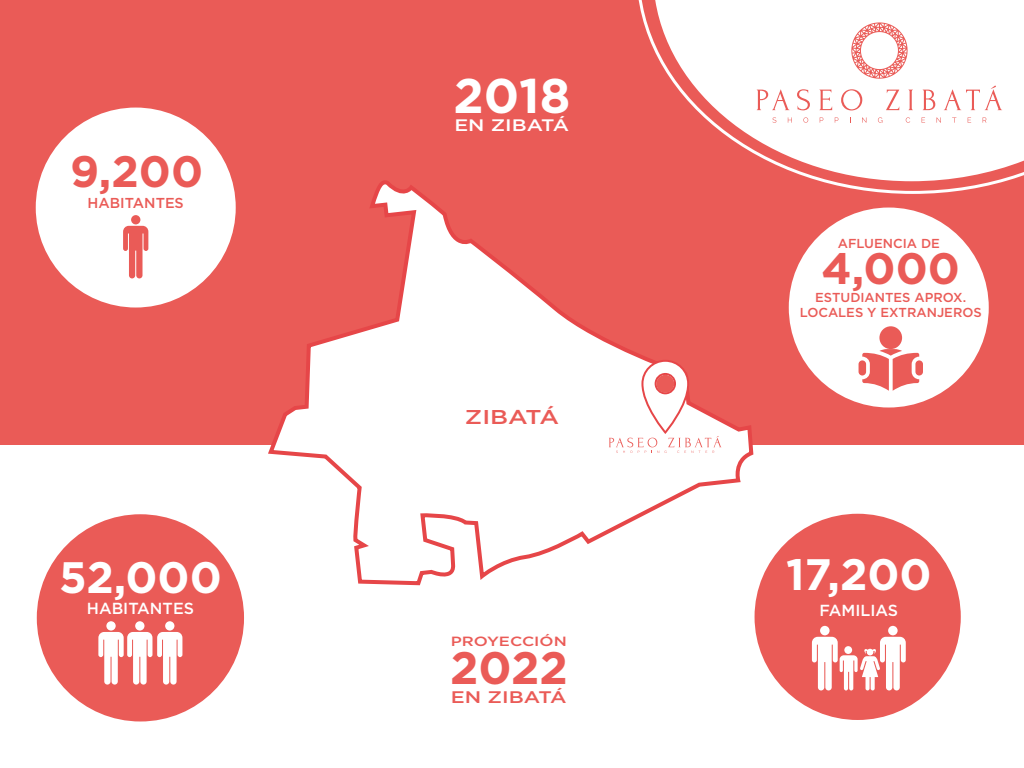
<style>
.page{position:relative;width:1024px;height:768px;background:#fff}
.page>*{position:absolute;margin:0;border:0;box-sizing:border-box;transform-origin:0 0}
.t1{font:700 48.7px "Gotham";color:#fff}
.t2{font:700 45.5px "Gotham";color:#ea5b57}
.t3{font:700 44px "Gotham";color:#fff}
.t4{font:700 44px "Gotham";color:#ea5b57}
.t5{font:500 20px "Gotham";color:#ea5b57;scale:1.24 1}
.t6{font:500 16.8px "Gotham";color:#ea5b57;scale:1.24 1}
.t7{font:500 16.6px "Gotham";color:#fff;scale:1.24 1}
.t8{font:500 16px "Gotham";color:#fff}
.t9{font:500 14.4px "Gotham";color:#ea5b57}
.t10{font:500 13.4px "Gotham";color:#ea5b57;scale:1.24 1}
.t11{font:500 13px/15px "Gotham";color:#ea5b57;text-align:center}
</style>
<div class="page">
<div style="left:0;top:0;width:1024px;height:445px;background:#ea5b57"></div>
<svg style="left:638px;top:0;width:367px;height:194px"></svg>
<svg style="left:655px;top:0;width:369px;height:181px;fill:#fff"></svg>
<svg style="left:851px;top:22px;width:57px;height:57px;background:#f8cecc"></svg>
<svg style="left:772px;top:117px;width:4px;height:6px"></svg>
<svg style="left:788px;top:117px;width:4px;height:6px"></svg>
<svg style="left:803px;top:117px;width:5px;height:6px"></svg>
<svg style="left:820px;top:117px;width:3px;height:6px"></svg>
<svg style="left:835px;top:117px;width:3px;height:6px"></svg>
<svg style="left:862px;top:117px;width:4px;height:6px"></svg>
<svg style="left:878px;top:117px;width:4px;height:6px"></svg>
<svg style="left:906px;top:117px;width:4px;height:6px"></svg>
<svg style="left:922px;top:117px;width:3px;height:6px"></svg>
<svg style="left:937px;top:117px;width:4px;height:6px"></svg>
<svg style="left:952px;top:117px;width:4px;height:6px"></svg>
<svg style="left:968px;top:117px;width:3px;height:6px"></svg>
<svg style="left:983px;top:117px;width:3px;height:6px"></svg>
<svg style="left:757px;top:89px;width:33px;height:21px"></svg>
<svg style="left:797px;top:89px;width:13px;height:21px"></svg>
<svg style="left:819px;top:90px;width:13px;height:20px"></svg>
<svg style="left:841px;top:89px;width:21px;height:21px"></svg>
<svg style="left:886px;top:90px;width:13px;height:20px"></svg>
<svg style="left:908px;top:90px;width:5px;height:20px"></svg>
<svg style="left:923px;top:90px;width:12px;height:20px"></svg>
<svg style="left:944px;top:85px;width:58px;height:25px"></svg>
<svg style="left:268px;top:180px;width:488px;height:454px"></svg>
<div style="left:789px;top:208px;width:200px;height:200px;background:#fff;border-radius:50%"></div>
<div style="left:879px;top:326px;width:23px;height:23px;background:#ea5b57;border-radius:50%"></div>
<div style="left:915px;top:360px;width:8px;height:16px;background:#ea5b57;border-radius:4px"></div>
<div style="left:859px;top:360px;width:7px;height:16px;background:#ea5b57;border-radius:4px"></div>
<svg style="left:862px;top:349px;width:57px;height:42px"></svg>
<div style="left:36px;top:108px;width:200px;height:200px;background:#fff;border-radius:50%"></div>
<svg style="left:123px;top:226px;width:25px;height:52px"></svg>
<div style="left:131px;top:215px;width:9px;height:9px;background:#ea5b57;border-radius:50%"></div>
<div style="left:755px;top:514px;width:206px;height:206px;background:#ea5b57;border-radius:50%"></div>
<div style="left:820px;top:626px;width:10px;height:9px;background:#fff;border-radius:50%"></div>
<div style="left:888px;top:626px;width:10px;height:9px;background:#fff;border-radius:50%"></div>
<svg style="left:812px;top:637px;width:94px;height:53px"></svg>
<div style="left:37px;top:514px;width:207px;height:207px;background:#ea5b57;border-radius:50%"></div>
<div style="left:135px;top:621px;width:9px;height:10px;background:#fff;border-radius:50%"></div>
<div style="left:165px;top:621px;width:9px;height:10px;background:#fff;border-radius:50%"></div>
<svg style="left:98px;top:632px;width:84px;height:53px"></svg>
<svg style="left:106px;top:621px;width:10px;height:10px"></svg>
<svg style="left:609px;top:359px;width:112px;height:94px"></svg>
<div style="left:656px;top:375px;width:18px;height:18px;background:#ea5b57;border-radius:50%"></div>
<h3 class="t4" style="left:70px;top:142px;width:134px">9,200</h3>
<p class="t9" style="left:88px;top:193px;width:98px">HABITANTES</p>
<h3 class="t3" style="left:59px;top:548px;width:164px">52,000</h3>
<p class="t8" style="left:87px;top:597px;width:109px">HABITANTES</p>
<h1 class="t1" style="left:454px;top:63px;width:118px">2018</h1>
<p class="t7" style="left:454px;top:115px;width:94px">EN ZIBATÁ</p>
<h3 class="t5" style="left:465px;top:404px;width:78px">ZIBATÁ</h3>
<p class="t10" style="left:451px;top:633px;width:95px">PROYECCIÓN</p>
<h2 class="t2" style="left:450px;top:638px;width:119px">2022</h2>
<p class="t6" style="left:451px;top:686px;width:95px">EN ZIBATÁ</p>
<p class="t11" style="left:838px;top:236px;width:104px">AFLUENCIA DE</p>
<h3 class="t4" style="left:822px;top:239px;width:140px">4,000</h3>
<p class="t11" style="left:800px;top:290px;width:183px">ESTUDIANTES APROX.<br>LOCALES Y EXTRANJEROS</p>
<h3 class="t3" style="left:786px;top:545px;width:147px">17,200</h3>
<p class="t8" style="left:820px;top:600px;width:80px">FAMILIAS</p>
</div>
